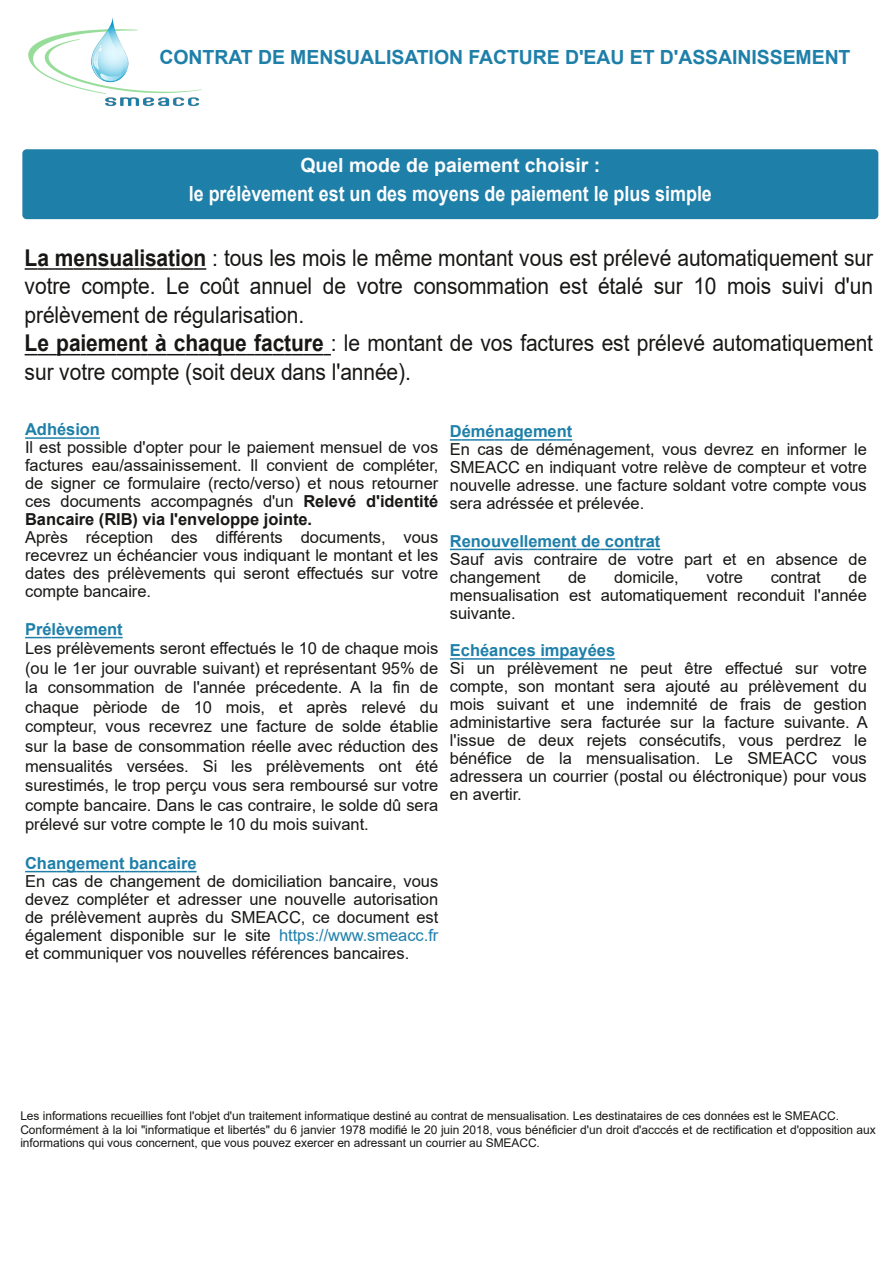
<style>
.page{position:relative;width:893px;height:1263px;background:#fff}
.page>*{position:absolute;margin:0;border:0;box-sizing:border-box;transform-origin:0 0}
.t1{font:23.1px/28.5px "Arial";letter-spacing:-.005em;color:#181715;scale:.91 1}
.t2{font:700 20.85px "Arial";color:#fdfdfd;scale:.86 1}
.t3{font:700 19.5px "Arial";letter-spacing:-.005em;color:#1e7fa9}
.t4{font:700 19.5px "Arial";color:#fdfdfd}
.t5{font:16.5px/18px "Arial";color:#181715;text-align:justify}
.t6{font:700 16.5px "Arial";color:#1e7fa9}
.t7{font:12px/13.5px "Arial";letter-spacing:-.005em;color:#181715}
.s1{font-weight:700}
.s2{color:#1e7fa9}
</style>
<div class="page">
<img style="left:28px;top:18px;width:174px;height:88px">
<svg style="left:25px;top:437px;width:75px;height:2px"></svg>
<svg style="left:25px;top:637px;width:98px;height:1px"></svg>
<svg style="left:25px;top:871px;width:172px;height:1px"></svg>
<svg style="left:450px;top:439px;width:122px;height:2px"></svg>
<svg style="left:450px;top:549px;width:210px;height:1px"></svg>
<svg style="left:450px;top:658px;width:165px;height:2px"></svg>
<div style="left:22px;top:149px;width:856px;height:70px;background:#1e7fa9;border-radius:4px"></div>
<svg style="left:25px;top:268px;width:181px;height:2px"></svg>
<svg style="left:25px;top:354px;width:306px;height:1px"></svg>
<p class="t3" style="left:159px;top:46px;width:692px">CONTRAT DE MENSUALISATION FACTURE D'EAU ET D'ASSAINISSEMENT</p>
<p class="t4" style="left:300px;top:154px;width:301px">Quel mode de paiement choisir :</p>
<p class="t2" style="left:189px;top:182px;width:610px">le prélèvement est un des moyens de paiement le plus simple</p>
<p class="t1" style="left:25px;top:243px;width:934px"><span class="s1">La mensualisation</span> : tous les mois le même montant vous est prélevé automatiquement sur votre compte. Le coût annuel de votre consommation est étalé sur 10 mois suivi d'un prélèvement de régularisation.<br><span class="s1">Le paiement à chaque facture</span> : le montant de vos factures est prélevé automatiquement sur votre compte (soit deux dans l'année).</p>
<p class="t6" style="left:25px;top:420px;width:76px">Adhésion</p>
<p class="t5" style="left:25px;top:439px;width:415px">Il est possible d'opter pour le paiement mensuel de vos factures eau/assainissement. Il convient de compléter, de signer ce formulaire (recto/verso) et nous retourner ces documents accompagnés d'un <span class="s1">Relevé d'identité Bancaire (RIB) via l'enveloppe jointe.</span></p>
<p class="t5" style="left:25px;top:529px;width:415px">Après réception des différents documents, vous recevrez un échéancier vous indiquant le montant et les dates des prélèvements qui seront effectués sur votre compte bancaire.</p>
<p class="t6" style="left:25px;top:620px;width:99px">Prélèvement</p>
<p class="t5" style="left:25px;top:639px;width:415px;line-height:19.5px">Les prélèvements seront effectués le 10 de chaque mois (ou le 1er jour ouvrable suivant) et représentant 95% de la consommation de l'année précedente. A la fin de chaque pèriode de 10 mois, et après relevé du compteur, vous recevrez une facture de solde établie sur la base de consommation réelle avec réduction des mensualités versées. Si les prélèvements ont été surestimés, le trop perçu vous sera remboursé sur votre compte bancaire. Dans le cas contraire, le solde dû sera prélevé sur votre compte le 10 du mois suivant.</p>
<p class="t6" style="left:25px;top:854px;width:173px">Changement bancaire</p>
<p class="t5" style="left:25px;top:872px;width:415px">En cas de changement de domiciliation bancaire, vous devez compléter et adresser une nouvelle autorisation de prélèvement auprès du SMEACC, ce document est également disponible sur le site <span class="s2">https://www.smeacc.fr </span>et communiquer vos nouvelles références bancaires.</p>
<p class="t6" style="left:450px;top:422px;width:124px">Déménagement</p>
<p class="t5" style="left:450px;top:441px;width:418px">En cas de déménagement, vous devrez en informer le SMEACC en indiquant votre relève de compteur et votre nouvelle adresse. une facture soldant votre compte vous sera adréssée et prélevée.</p>
<p class="t6" style="left:450px;top:532px;width:212px">Renouvellement de contrat</p>
<p class="t5" style="left:450px;top:550px;width:418px">Sauf avis contraire de votre part et en absence de changement</p>
<p class="t5" style="left:450px;top:568px;width:418px;text-indent:399px">de mensualisation est automatiquement reconduit l'année suivante.</p>
<p class="t6" style="left:450px;top:641px;width:167px">Echéances impayées</p>
<p class="t5" style="left:450px;top:660px;width:419px">Si un prélèvement ne peut être effectué sur votre compte, son montant sera ajouté au prélèvement du mois suivant et une indemnité de frais de gestion administartive sera facturée sur la facture suivante. A l'issue de deux rejets consécutifs, vous perdrez le bénéfice de la mensualisation. Le SMEACC vous adressera un courrier (postal ou éléctronique) pour vous en avertir.</p>
<p class="t5" style="left:568px;top:568px;width:20px">de</p>
<p class="t5" style="left:614px;top:568px;width:66px">domicile,</p>
<p class="t5" style="left:706px;top:568px;width:38px">votre</p>
<p class="t5" style="left:771px;top:568px;width:52px">contrat</p>
<p class="t7" style="left:20px;top:1109px;width:857px">Les informations recueillies font l'objet d'un traitement informatique destiné au contrat de mensualisation. Les destinataires de ces données est le SMEACC.<br>Conformément à la loi "informatique et libertés" du 6 janvier 1978 modifié le 20 juin 2018, vous bénéficier d'un droit d'acccés et de rectification et d'opposition aux informations qui vous concernent, que vous pouvez exercer en adressant un courrier au SMEACC.</p>
</div>
